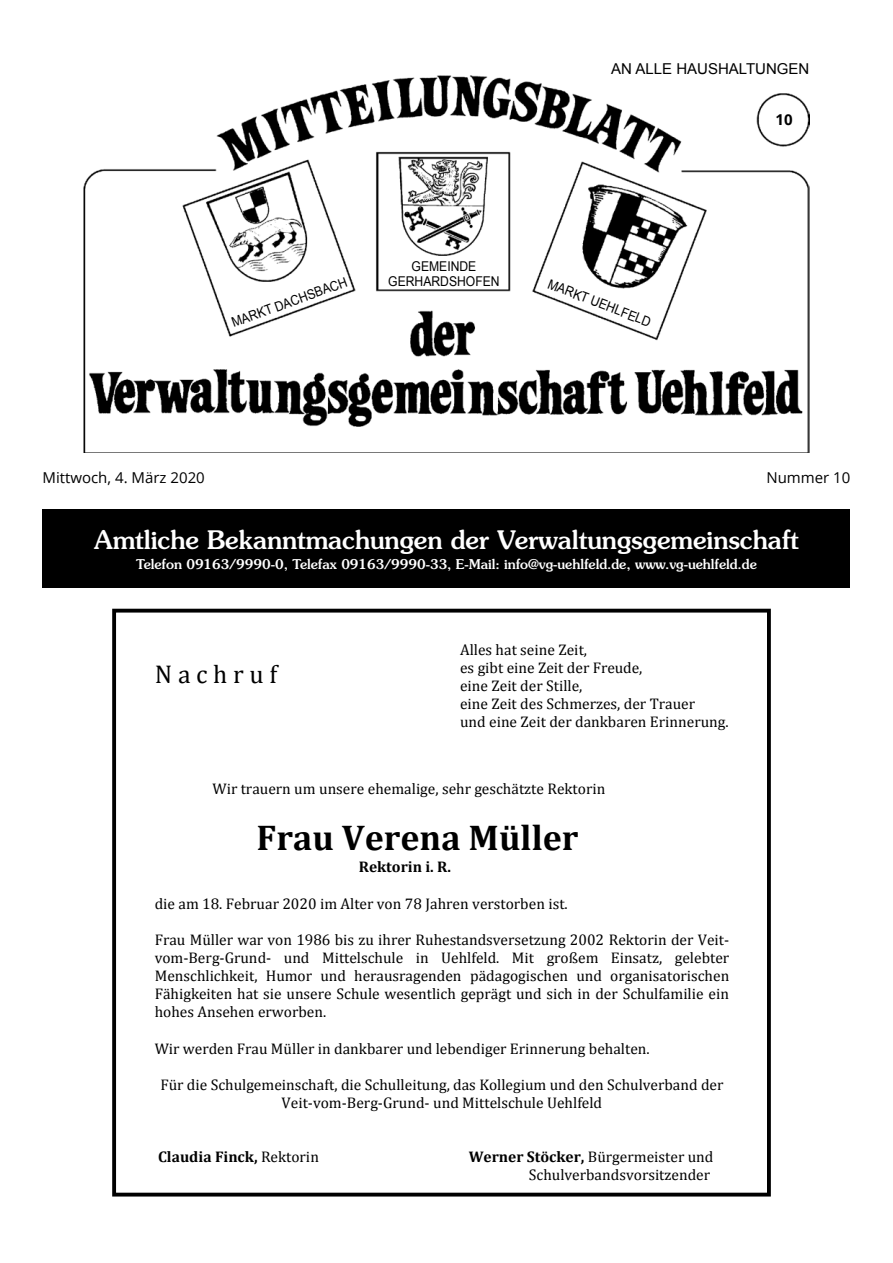
<style>
.page{position:relative;width:893px;height:1263px;background:#fff}
.page>*{position:absolute;margin:0;border:0;box-sizing:border-box;transform-origin:0 0}
.t1{font:700 36px "Cambria";color:#000}
.t2{font:25.8px "Cambria";color:#000}
.t3{font:500 25.5px "Souvenir";color:#fff}
.t4{font:15.45px/18.1px "Cambria";color:#000;text-align:justify}
.t5{font:700 15.45px "Cambria";color:#000}
.t6{font:15px "Open Sans";color:#000}
.t7{font:15px "Arial";color:#000}
.t8{font:700 15px "Open Sans";color:#000}
.t9{font:500 13.5px "Souvenir";color:#fff}
.t10{font:13.5px/15px "Arial";color:#000;text-align:center;scale:.9 1}
.s1{font-weight:400}
.s2{font-weight:700}
</style>
<div class="page">
<img style="left:84px;top:75px;width:725px;height:378px">
<div style="left:43px;top:509px;width:807px;height:78px;background:#000"></div>
<div style="left:112px;top:609px;width:659px;height:587px;border:4px solid #000"></div>
<p class="t7" style="left:611px;top:59px;width:200px">AN ALLE HAUSHALTUNGEN</p>
<p class="t10" style="left:388px;top:259px;width:125px">GEMEINDE<br>GERHARDSHOFEN</p>
<p class="t10" style="left:230px;top:316px;width:137px;rotate:-20deg">MARKT DACHSBACH</p>
<p class="t10" style="left:551px;top:277px;width:123px;rotate:21deg">MARKT UEHLFELD</p>
<p class="t8" style="left:776px;top:109px;width:19px">10</p>
<p class="t6" style="left:43px;top:468px;width:164px">Mittwoch, 4. März 2020</p>
<p class="t6" style="left:766px;top:468px;width:86px">Nummer 10</p>
<h3 class="t3" style="left:94px;top:524px;width:706px">Amtliche Bekanntmachungen der Verwaltungsgemeinschaft</h3>
<p class="t9" style="left:136px;top:556px;width:622px">Telefon 09163/9990-0, Telefax 09163/9990-33, E-Mail: info@vg-uehlfeld.de, www.vg-uehlfeld.de</p>
<h2 class="t2" style="left:155px;top:659px;width:124px">N a c h r u f</h2>
<p class="t4" style="left:460px;top:640px;width:270px;text-align:left">Alles hat seine Zeit,<br>es gibt eine Zeit der Freude,<br>eine Zeit der Stille,<br>eine Zeit des Schmerzes, der Trauer<br>und eine Zeit der dankbaren Erinnerung.</p>
<p class="t4" style="left:212px;top:780px;width:394px">Wir trauern um unsere ehemalige, sehr geschätzte Rektorin</p>
<h1 class="t1" style="left:257px;top:812px;width:323px">Frau Verena Müller</h1>
<p class="t5" style="left:359px;top:856px;width:94px">Rektorin i. R.</p>
<p class="t4" style="left:155px;top:894px;width:415px">die am 18. Februar 2020 im Alter von 78 Jahren verstorben ist.</p>
<p class="t4" style="left:155px;top:930px;width:576px">Frau Müller war von 1986 bis zu ihrer Ruhestandsversetzung 2002 Rektorin der Veit&shy;vom-Berg-Grund- und Mittelschule in Uehlfeld. Mit großem Einsatz, gelebter Menschlichkeit, Humor und herausragenden pädagogischen und organisatorischen Fähigkeiten hat sie unsere Schule wesentlich geprägt und sich in der Schulfamilie ein hohes Ansehen erworben.</p>
<p class="t4" style="left:155px;top:1039px;width:496px">Wir werden Frau Müller in dankbarer und lebendiger Erinnerung behalten.</p>
<p class="t4" style="left:160px;top:1075px;width:565px;text-align:center">Für die Schulgemeinschaft, die Schulleitung, das Kollegium und den Schulverband der<br>Veit-vom-Berg-Grund- und Mittelschule Uehlfeld</p>
<p class="t5" style="left:158px;top:1146px;width:162px">Claudia Finck, <span class="s1">Rektorin</span></p>
<p class="t4" style="left:469px;top:1148px;width:246px;text-align:right"><span class="s2">Werner Stöcker,</span> Bürgermeister und<br>Schulverbandsvorsitzender</p>
</div>
